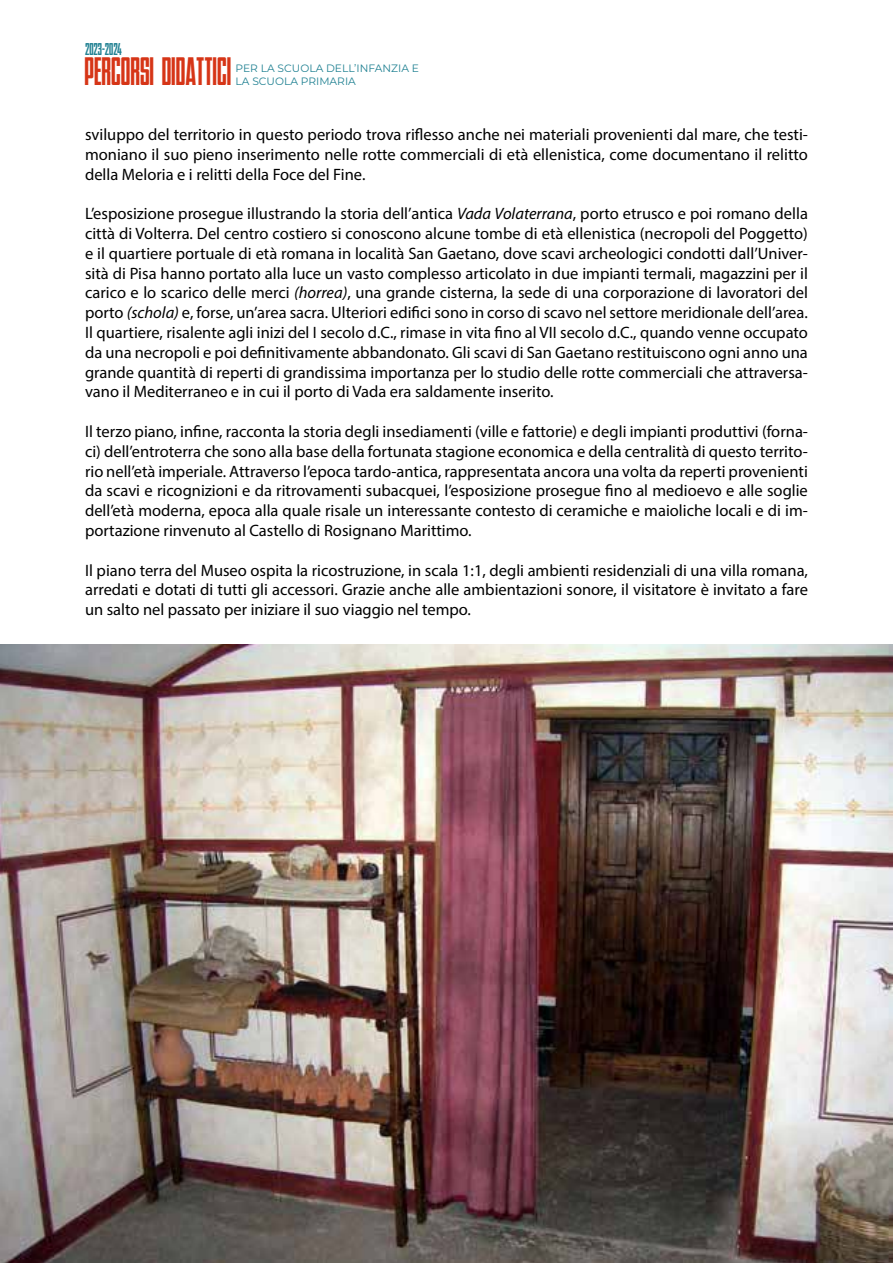
<style>
.page{position:relative;width:893px;height:1263px;background:#fff}
.page>*{position:absolute;margin:0;border:0;box-sizing:border-box;transform-origin:0 0}
.t1{font:34.8px "Bindlestiff NFW01";color:#d63517}
.t2{font:16.5px/19.8px "Myriad Pro";color:#000;text-align:justify}
.t3{font:15px "Bindlestiff NFW01";color:#228293}
.t4{font:10.65px/12.9px "Montserrat";color:#228293}
.s1{font-style:italic}
</style>
<div class="page">
<img style="left:0;top:644px;width:893px;height:619px">
<p class="t3" style="left:85px;top:40px;width:38px">2023-2024</p>
<h1 class="t1" style="left:84px;top:52px;width:148px">PERCORSI DIDATTICI</h1>
<p class="t4" style="left:236px;top:61px;width:185px">PER LA SCUOLA DELL’INFANZIA E<br>LA SCUOLA PRIMARIA</p>
<p class="t2" style="left:85px;top:124px;width:724px">sviluppo del territorio in questo periodo trova riflesso anche nei materiali provenienti dal mare, che testi&shy;moniano il suo pieno inserimento nelle rotte commerciali di età ellenistica, come documentano il relitto della Meloria e i relitti della Foce del Fine.</p>
<p class="t2" style="left:85px;top:203px;width:724px">L’esposizione prosegue illustrando la storia dell’antica <span class="s1">Vada Volaterrana</span>, porto etrusco e poi romano della città di Volterra. Del centro costiero si conoscono alcune tombe di età ellenistica (necropoli del Poggetto) e il quartiere portuale di età romana in località San Gaetano, dove scavi archeologici condotti dall’Univer&shy;sità di Pisa hanno portato alla luce un vasto complesso articolato in due impianti termali, magazzini per il carico e lo scarico delle merci <span class="s1">(horrea)</span>, una grande cisterna, la sede di una corporazione di lavoratori del porto <span class="s1">(schola)</span> e, forse, un’area sacra. Ulteriori edifici sono in corso di scavo nel settore meridionale dell’area.<br>Il quartiere, risalente agli inizi del I secolo d.C., rimase in vita fino al VII secolo d.C., quando venne occupato da una necropoli e poi definitivamente abbandonato. Gli scavi di San Gaetano restituiscono ogni anno una grande quantità di reperti di grandissima importanza per lo studio delle rotte commerciali che attraversa&shy;vano il Mediterraneo e in cui il porto di Vada era saldamente inserito.</p>
<p class="t2" style="left:85px;top:421px;width:724px">Il terzo piano, infine, racconta la storia degli insediamenti (ville e fattorie) e degli impianti produttivi (forna&shy;ci) dell’entroterra che sono alla base della fortunata stagione economica e della centralità di questo territo&shy;rio nell’età imperiale. Attraverso l’epoca tardo-antica, rappresentata ancora una volta da reperti provenienti da scavi e ricognizioni e da ritrovamenti subacquei, l’esposizione prosegue fino al medioevo e alle soglie dell’età moderna, epoca alla quale risale un interessante contesto di ceramiche e maioliche locali e di im&shy;portazione rinvenuto al Castello di Rosignano Marittimo.</p>
<p class="t2" style="left:85px;top:560px;width:724px">Il piano terra del Museo ospita la ricostruzione, in scala 1:1, degli ambienti residenziali di una villa romana, arredati e dotati di tutti gli accessori. Grazie anche alle ambientazioni sonore, il visitatore è invitato a fare un salto nel passato per iniziare il suo viaggio nel tempo.</p>
</div>
